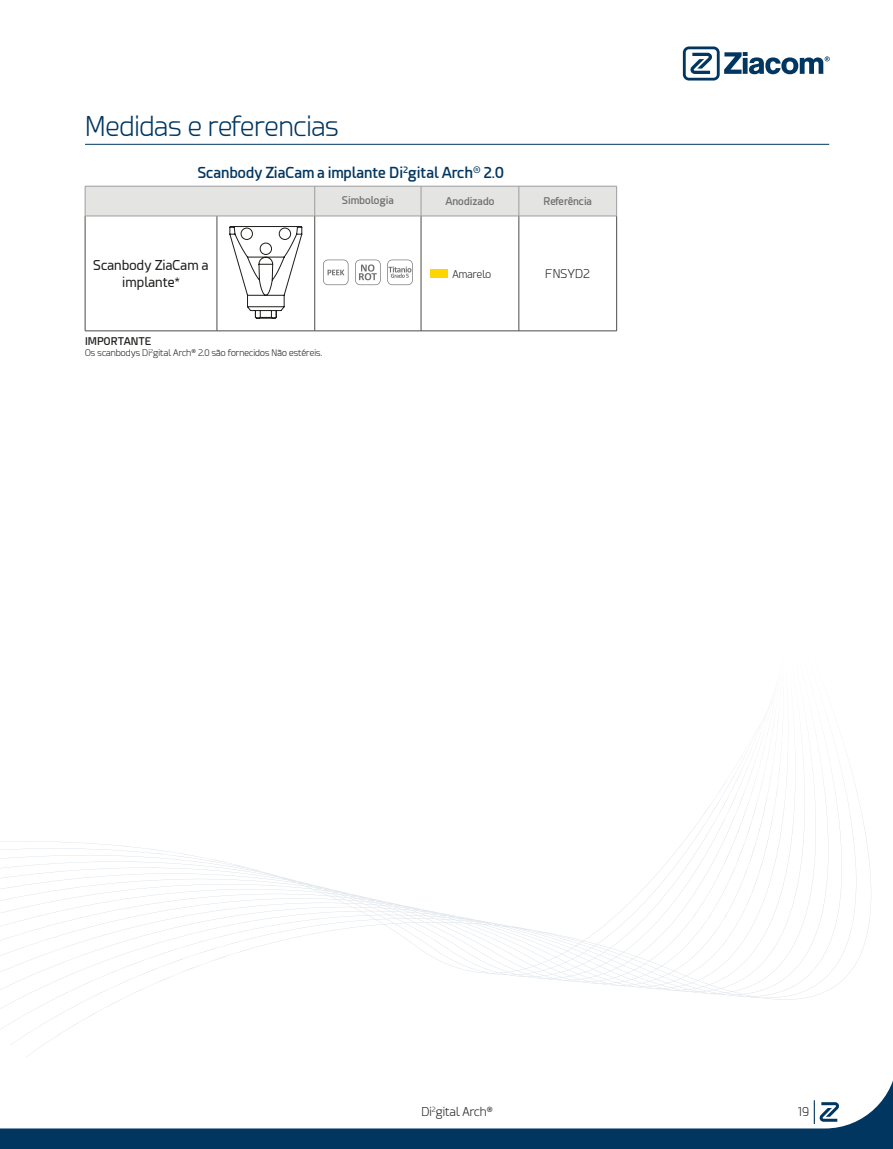
<style>
.page{position:relative;width:893px;height:1149px;background:#fff}
.page>*{position:absolute;margin:0;border:0;box-sizing:border-box;transform-origin:0 0}
.t1{font:300 27px "Esphimere";color:#003660}
.t2{font:600 15px "Esphimere";color:#003660}
.t3{font:13.5px/16.5px "Esphimere";color:#1d1d1b;text-align:center}
.t4{font:300 12px "Esphimere";color:#1d1d1b}
.t5{font:600 10.5px "Esphimere";color:#70706f}
.t6{font:600 10.5px "Esphimere";color:#1d1d1b}
.t7{font:300 10.5px "Esphimere";color:#1d1d1b}
.t8{font:300 9px "Esphimere";color:#1d1d1b}
</style>
<div class="page">
<svg style="left:683px;top:46px;width:147px;height:34px"></svg>
<svg style="left:0;top:1080px;width:893px;height:68px"></svg>
<svg style="left:814px;top:1099px;width:25px;height:24px"></svg>
<hr style="left:85px;top:144px;width:744px;height:1px;background:#003660">
<div style="left:86px;top:187px;width:530px;height:29px;background:#e4e4e3"></div>
<hr style="left:85px;top:330px;width:132px;height:1px;background:#4b4b4a">
<hr style="left:217px;top:330px;width:98px;height:1px;background:#4b4b4a">
<hr style="left:315px;top:330px;width:106px;height:1px;background:#4b4b4a">
<hr style="left:421px;top:330px;width:98px;height:1px;background:#4b4b4a">
<hr style="left:519px;top:330px;width:98px;height:1px;background:#4b4b4a">
<hr style="left:85px;top:216px;width:1px;height:115px;background:#4b4b4a">
<hr style="left:217px;top:216px;width:1px;height:115px;background:#4b4b4a">
<hr style="left:314px;top:216px;width:1px;height:115px;background:#4b4b4a">
<hr style="left:421px;top:216px;width:1px;height:115px;background:#4b4b4a">
<hr style="left:519px;top:216px;width:1px;height:115px;background:#4b4b4a">
<hr style="left:616px;top:216px;width:1px;height:115px;background:#4b4b4a">
<hr style="left:85px;top:186px;width:132px;height:1px;background:#9d9d9d">
<hr style="left:85px;top:186px;width:1px;height:30px;background:#9d9d9d">
<hr style="left:217px;top:186px;width:98px;height:1px;background:#9d9d9d">
<hr style="left:315px;top:186px;width:106px;height:1px;background:#9d9d9d">
<hr style="left:314px;top:186px;width:1px;height:30px;background:#9d9d9d">
<hr style="left:421px;top:186px;width:98px;height:1px;background:#9d9d9d">
<hr style="left:421px;top:186px;width:1px;height:30px;background:#9d9d9d">
<hr style="left:519px;top:186px;width:98px;height:1px;background:#9d9d9d">
<hr style="left:519px;top:186px;width:1px;height:30px;background:#9d9d9d">
<hr style="left:616px;top:186px;width:1px;height:30px;background:#9d9d9d">
<hr style="left:85px;top:216px;width:132px;height:1px;background:#9d9d9d">
<hr style="left:217px;top:216px;width:98px;height:1px;background:#9d9d9d">
<hr style="left:315px;top:216px;width:106px;height:1px;background:#9d9d9d">
<hr style="left:421px;top:216px;width:98px;height:1px;background:#9d9d9d">
<hr style="left:519px;top:216px;width:98px;height:1px;background:#9d9d9d">
<svg style="left:229px;top:226px;width:73px;height:92px"></svg>
<svg style="left:323px;top:259px;width:25px;height:26px"></svg>
<svg style="left:355px;top:259px;width:26px;height:26px"></svg>
<svg style="left:387px;top:259px;width:26px;height:26px"></svg>
<div style="left:430px;top:269px;width:18px;height:8px;background:#ffd500"></div>
<svg style="left:0;top:703px;width:773px;height:269px"></svg>
<h1 class="t1" style="left:85px;top:111px;width:256px">Medidas e referencias</h1>
<h2 class="t2" style="left:197px;top:163px;width:308px">Scanbody ZiaCam a implante Di<sup>2</sup>gital Arch<sup>®</sup> 2.0</h2>
<p class="t5" style="left:342px;top:193px;width:53px">Simbologia</p>
<p class="t5" style="left:445px;top:195px;width:51px">Anodizado</p>
<p class="t5" style="left:543px;top:195px;width:50px">Referência</p>
<h3 class="t3" style="left:93px;top:257px;width:117px">Scanbody ZiaCam a implante*</h3>
<p class="t7" style="left:452px;top:268px;width:41px">Amarelo</p>
<h3 class="t4" style="left:545px;top:267px;width:46px">FNSYD2</h3>
<p class="t6" style="left:85px;top:335px;width:68px">IMPORTANTE</p>
<p class="t8" style="left:85px;top:347px;width:239px">Os scanbodys Di<sup>2</sup>gital Arch<sup>®</sup> 2.0 são fornecidos Não estéreis.</p>
<h3 class="t4" style="left:421px;top:1104px;width:73px">Di<sup>2</sup>gital Arch<sup>®</sup></h3>
<h3 class="t4" style="left:798px;top:1104px;width:13px">19</h3>
</div>
